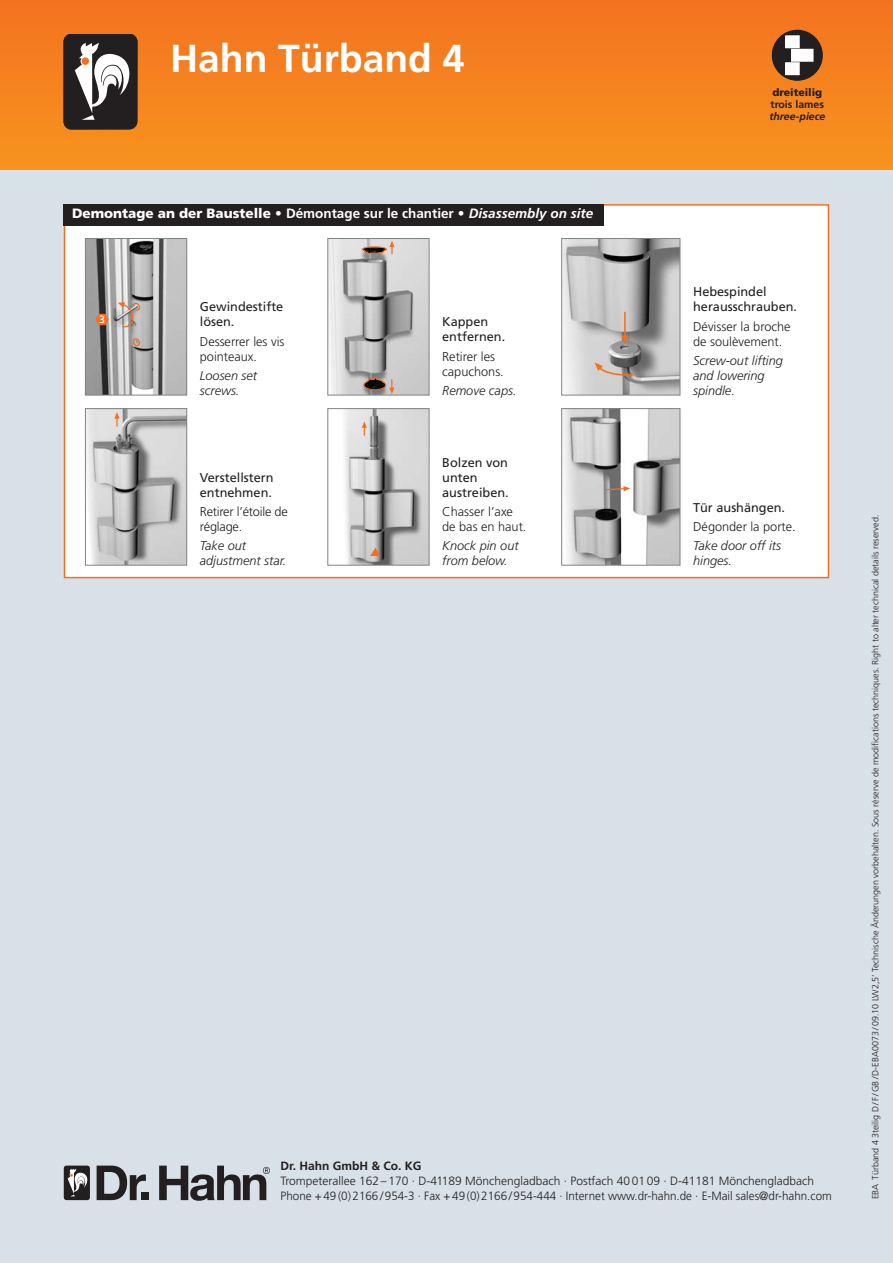
<style>
.page{position:relative;width:893px;height:1263px;background:#fff}
.page>*{position:absolute;margin:0;border:0;box-sizing:border-box;transform-origin:0 0}
.t1{font:700 39px "Frutiger";color:#fff}
.t2{font:900 13.5px "Frutiger";color:#fff}
.t3{font:300 12.75px/15px "Frutiger";color:#231f20}
.t4{font:italic 300 12.75px/15px "Frutiger";color:#231f20}
.t5{font:12.75px/15px "Frutiger";color:#231f20}
.t6{font:300 12px/15px "Frutiger";color:#231f20}
.t7{font:700 12px "Frutiger";color:#231f20}
.t8{font:10.65px "Frutiger";color:#fff}
.t9{font:italic 700 10.5px "Frutiger";color:#231f20}
.t10{font:900 10.5px "Frutiger";color:#231f20}
.t11{font:700 10.5px "Frutiger";color:#231f20}
.t12{font:300 9px "Frutiger";color:#231f20}
.s1{font-weight:700}
.s2{font-weight:700;font-style:italic}
</style>
<div class="page">
<div style="left:0;top:0;width:893px;height:170px;background:linear-gradient(to bottom,#f37321,#f7931e)"></div>
<div style="left:0;top:170px;width:893px;height:1093px;background:#d7e1e7"></div>
<svg style="left:772px;top:30px;width:51px;height:51px"></svg>
<div style="left:772px;top:30px;width:50px;height:50px;background:#231f20;border-radius:50%"></div>
<div style="left:791px;top:49px;width:22px;height:12px;background:#fff"></div>
<div style="left:791px;top:49px;width:22px;height:13px;border:1px solid #fff"></div>
<div style="left:786px;top:63px;width:13px;height:12px;background:#fff"></div>
<div style="left:785px;top:62px;width:14px;height:13px;border:1px solid #fff"></div>
<div style="left:786px;top:36px;width:13px;height:12px;background:#fff"></div>
<div style="left:785px;top:36px;width:14px;height:12px;border:1px solid #fff"></div>
<div style="left:64px;top:34px;width:73px;height:95px;background:#231f20;border-radius:8px"></div>
<div style="left:64px;top:34px;width:73px;height:95px;border:1px solid #231f20;border-radius:8px"></div>
<svg style="left:75px;top:43px;width:61px;height:77px"></svg>
<div style="left:65px;top:206px;width:763px;height:371px;background:#fff"></div>
<div style="left:64px;top:204px;width:540px;height:21px;background:#231f20"></div>
<img style="left:87px;top:240px;width:98px;height:153px">
<svg style="left:96px;top:314px;width:13px;height:11px"></svg>
<svg style="left:132px;top:337px;width:10px;height:11px"></svg>
<svg style="left:118px;top:301px;width:24px;height:27px"></svg>
<div style="left:85px;top:238px;width:102px;height:157px;border:1px solid #808285"></div>
<img style="left:329px;top:240px;width:98px;height:153px">
<svg style="left:363px;top:377px;width:31px;height:16px"></svg>
<svg style="left:362px;top:241px;width:33px;height:13px"></svg>
<div style="left:327px;top:238px;width:102px;height:157px;border:1px solid #808285"></div>
<img style="left:87px;top:410px;width:98px;height:154px">
<svg style="left:114px;top:412px;width:6px;height:15px"></svg>
<div style="left:85px;top:408px;width:102px;height:158px;border:1px solid #808285"></div>
<img style="left:344px;top:410px;width:83px;height:154px">
<svg style="left:370px;top:548px;width:10px;height:8px"></svg>
<svg style="left:362px;top:421px;width:5px;height:15px"></svg>
<div style="left:327px;top:408px;width:102px;height:158px;border:1px solid #808285"></div>
<img style="left:563px;top:410px;width:115px;height:154px">
<svg style="left:604px;top:486px;width:26px;height:5px"></svg>
<div style="left:561px;top:408px;width:119px;height:158px;border:1px solid #808285"></div>
<img style="left:563px;top:240px;width:115px;height:153px">
<svg style="left:595px;top:362px;width:40px;height:14px"></svg>
<hr style="left:624px;top:312px;width:2px;height:24px;background:#f36f21">
<svg style="left:621px;top:335px;width:7px;height:9px"></svg>
<div style="left:561px;top:238px;width:119px;height:157px;border:1px solid #808285"></div>
<svg style="left:97px;top:1165px;width:49px;height:35px"></svg>
<div style="left:141px;top:1193px;width:8px;height:7px;background:#231f20"></div>
<svg style="left:159px;top:1165px;width:111px;height:36px"></svg>
<div style="left:64px;top:1165px;width:26px;height:35px;background:#231f20;border-radius:3px"></div>
<svg style="left:68px;top:1169px;width:20px;height:27px"></svg>
<h1 class="t1" style="left:170px;top:43px;width:296px">Hahn Türband 4</h1>
<p class="t2" style="left:72px;top:208px;width:523px">Demontage an der Baustelle • <span class="s1">Démontage sur le chantier</span> • <span class="s2">Disassembly on site</span></p>
<p class="t8" style="left:99px;top:315px;width:7px">3</p>
<p class="t5" style="left:200px;top:300px;width:85px">Gewindestifte lösen.</p>
<p class="t3" style="left:200px;top:335px;width:86px">Desserrer les vis pointeaux.</p>
<p class="t4" style="left:200px;top:369px;width:59px">Loosen set screws.</p>
<p class="t5" style="left:200px;top:471px;width:75px">Verstellstern entnehmen.</p>
<p class="t3" style="left:200px;top:505px;width:89px">Retirer l’étoile de réglage.</p>
<p class="t4" style="left:200px;top:539px;width:88px">Take out adjustment star.</p>
<p class="t5" style="left:442px;top:315px;width:64px">Kappen entfernen.</p>
<p class="t3" style="left:442px;top:350px;width:63px">Retirer les capuchons.</p>
<p class="t4" style="left:442px;top:384px;width:76px">Remove caps.</p>
<p class="t5" style="left:442px;top:456px;width:68px">Bolzen von unten austreiben.</p>
<p class="t3" style="left:442px;top:505px;width:86px">Chasser l’axe de bas en haut.</p>
<p class="t4" style="left:442px;top:539px;width:78px">Knock pin out from below.</p>
<p class="t10" style="left:772px;top:88px;width:51px">dreiteilig</p>
<p class="t11" style="left:771px;top:100px;width:55px">trois lames</p>
<p class="t9" style="left:769px;top:112px;width:57px">three-piece</p>
<p class="t5" style="left:693px;top:285px;width:106px">Hebespindel herausschrauben.</p>
<p class="t3" style="left:693px;top:320px;width:99px">Dévisser la broche de soulèvement.</p>
<p class="t4" style="left:693px;top:354px;width:91px">Screw-out lifting and lowering spindle.</p>
<p class="t5" style="left:693px;top:501px;width:93px">Tür aushängen.</p>
<p class="t3" style="left:693px;top:520px;width:104px">Dégonder la porte.</p>
<p class="t4" style="left:693px;top:539px;width:89px">Take door off its hinges.</p>
<p class="t7" style="left:281px;top:1161px;width:142px">Dr. Hahn GmbH &amp; Co. KG</p>
<p class="t6" style="left:281px;top:1174px;width:553px">Trompeterallee 162 – 170 · D-41189 Mönchengladbach · Postfach 40 01 09 · D-41181 Mönchengladbach<br>Phone + 49(0)2166/954-3 · Fax + 49(0)2166/954-444 · Internet www.dr-hahn.de · E-Mail sales@dr-hahn.com</p>
<p class="t12" style="left:872px;top:1199px;width:686px;rotate:-90deg">EBA Türband 4 3teilig D /F /GB/D-EBA0073/09.10 LW2,5’ Technische Änderungen vorbehalten. Sous réserve de modifications techniques. Right to alter technical details reserved.</p>
</div>
